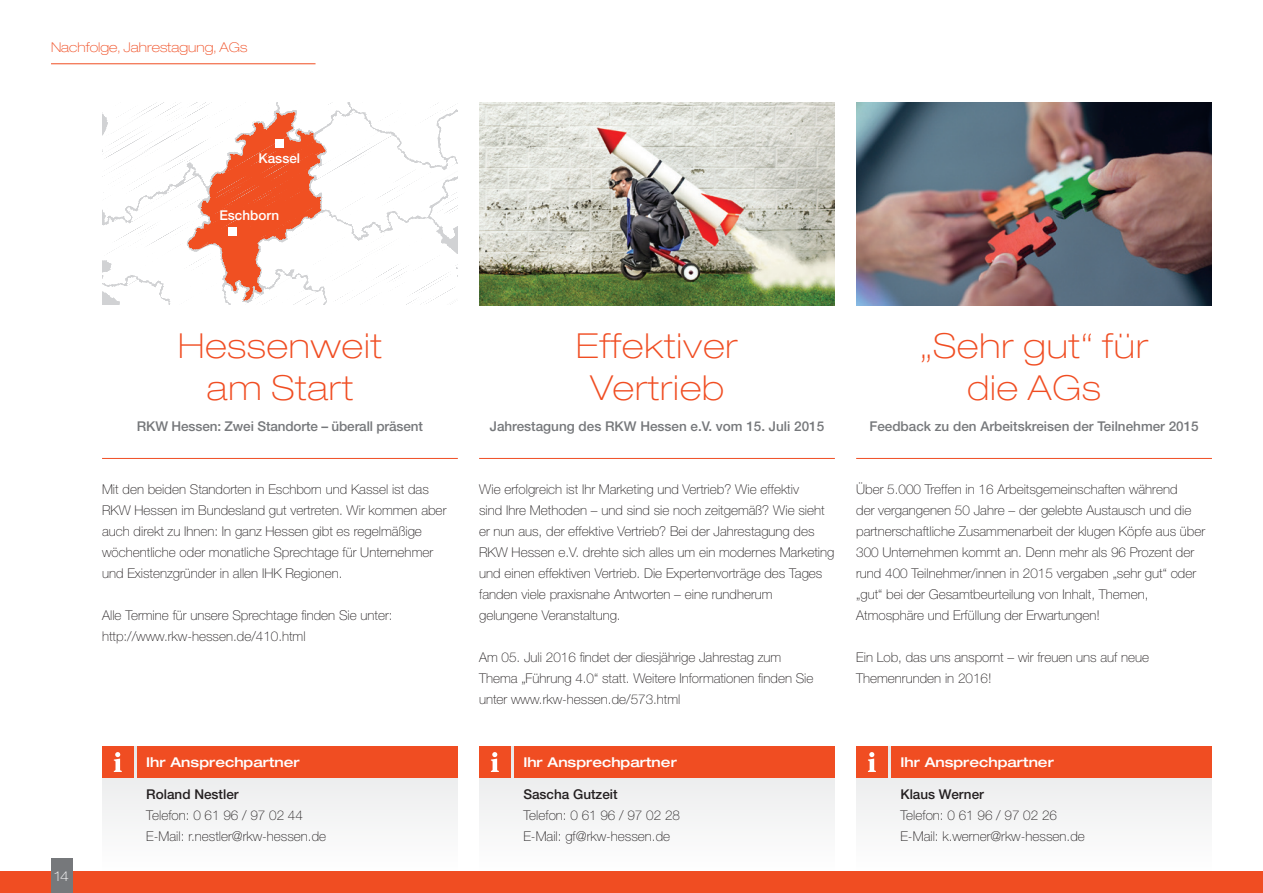
<style>
.page{position:relative;width:1263px;height:893px;background:#fff}
.page>*{position:absolute;margin:0;border:0;box-sizing:border-box;transform-origin:0 0}
.dünne_Subline{font:100 expanded 34.5px/42px "Helvetica Neue LT Std";letter-spacing:.03em;color:#f04d22;text-align:center}
.Text{font:100 13.5px/21px "Helvetica Neue LT Std";color:#231f20}
.Subline{font:500 13.5px "Helvetica Neue LT Std";color:#76787b}
.Subline-2{font:500 expanded 13.5px "Helvetica Neue LT Std";color:#fff}
.Text-2{font:500 13.5px "Helvetica Neue LT Std";color:#231f20}
.BU{font:100 expanded 13.5px "Helvetica Neue LT Std";color:#f04d22}
.Text-3{font:500 13.5px "Helvetica Neue LT Std";color:#fff}
.t1{font:100 expanded 13.5px "Helvetica Neue LT Std";color:#fff}
</style>
<div class="page">
<div style="left:479px;top:746px;width:356px;height:126px;background:#f5f6f6"></div>
<div style="left:515px;top:746px;width:320px;height:32px;background:#f04d22"></div>
<div style="left:479px;top:746px;width:32px;height:32px;background:#f04d22"></div>
<svg style="left:491px;top:752px;width:8px;height:20px"></svg>
<div style="left:102px;top:746px;width:356px;height:126px;background:#f5f6f6"></div>
<div style="left:138px;top:746px;width:320px;height:32px;background:#f04d22"></div>
<div style="left:102px;top:746px;width:32px;height:32px;background:#f04d22"></div>
<svg style="left:114px;top:752px;width:8px;height:20px"></svg>
<div style="left:856px;top:746px;width:356px;height:126px;background:#f5f6f6"></div>
<div style="left:892px;top:746px;width:320px;height:32px;background:#f04d22"></div>
<div style="left:856px;top:746px;width:32px;height:32px;background:#f04d22"></div>
<svg style="left:868px;top:752px;width:8px;height:20px"></svg>
<div style="left:0;top:872px;width:1263px;height:21px;background:#f04d22"></div>
<div style="left:51px;top:859px;width:21px;height:34px;background:#76787b"></div>
<hr style="left:51px;top:63px;width:264px;height:1px;background:#f04d22">
<img style="left:479px;top:102px;width:356px;height:203px">
<hr style="left:856px;top:458px;width:356px;height:1px;background:#f04d22">
<hr style="left:479px;top:458px;width:356px;height:1px;background:#f04d22">
<hr style="left:102px;top:458px;width:356px;height:1px;background:#f04d22">
<img style="left:856px;top:102px;width:356px;height:203px">
<svg style="left:102px;top:102px;width:356px;height:203px"></svg>
<div style="left:228px;top:227px;width:8px;height:9px;background:#fff"></div>
<div style="left:276px;top:139px;width:8px;height:9px;background:#fff"></div>
<p class="BU" style="left:51px;top:39px;width:198px">Nachfolge, Jahrestagung, AGs</p>
<p class="Text-3" style="left:259px;top:151px;width:43px">Kassel</p>
<p class="Text-3" style="left:219px;top:207px;width:61px">Eschborn</p>
<p class="t1" style="left:54px;top:868px;width:16px">14</p>
<p class="dünne_Subline" style="left:178px;top:324px;width:205px">Hessenweit am Start</p>
<p class="Subline" style="left:137px;top:418px;width:288px">RKW Hessen: Zwei Standorte – überall präsent</p>
<p class="Text" style="left:102px;top:479px;width:346px">Mit den beiden Standorten in Eschborn und Kassel ist das RKW Hessen im Bundesland gut vertreten. Wir kommen aber auch direkt zu Ihnen: In ganz Hessen gibt es regelmäßige wöchentliche oder monatliche Sprechtage für Unternehmer und Existenzgründer in allen IHK Regionen.</p>
<p class="Text" style="left:102px;top:605px;width:292px">Alle Termine für unsere Sprechtage finden Sie unter:</p>
<p class="Text" style="left:102px;top:626px;width:205px">http://www.rkw-hessen.de/410.html</p>
<p class="Subline-2" style="left:146px;top:754px;width:155px">Ihr Ansprechpartner</p>
<p class="Text-2" style="left:146px;top:786px;width:94px">Roland Nestler</p>
<p class="Text" style="left:146px;top:804px;width:158px">Telefon: 0 61 96 / 97 02 44</p>
<p class="Text" style="left:146px;top:825px;width:181px">E-Mail: r.nestler@rkw-hessen.de</p>
<p class="dünne_Subline" style="left:576px;top:324px;width:163px">Effektiver<br>Vertrieb</p>
<p class="Subline" style="left:490px;top:418px;width:336px">Jahrestagung des RKW Hessen e.V. vom 15. Juli 2015</p>
<p class="Text" style="left:479px;top:479px;width:357px">Wie erfolgreich ist Ihr Marketing und Vertrieb? Wie effektiv<br>sind Ihre Methoden – und sind sie noch zeitgemäß? Wie sieht er nun aus, der effektive Vertrieb? Bei der Jahrestagung des RKW Hessen e.V. drehte sich alles um ein modernes Marketing und einen effektiven Vertrieb. Die Expertenvorträge des Tages fanden viele praxisnahe Antworten – eine rundherum gelungene Veranstaltung.</p>
<p class="Text" style="left:479px;top:647px;width:336px">Am 05. Juli 2016 findet der diesjährige Jahrestag zum<br>Thema „Führung 4.0“ statt. Weitere Informationen finden Sie unter www.rkw-hessen.de/573.html</p>
<p class="Subline-2" style="left:523px;top:754px;width:155px">Ihr Ansprechpartner</p>
<p class="Text-2" style="left:523px;top:786px;width:96px">Sascha Gutzeit</p>
<p class="Text" style="left:523px;top:804px;width:158px">Telefon: 0 61 96 / 97 02 28</p>
<p class="Text" style="left:523px;top:825px;width:148px">E-Mail: gf@rkw-hessen.de</p>
<p class="dünne_Subline" style="left:920px;top:324px;width:230px">„Sehr gut“ für die AGs</p>
<p class="Subline" style="left:869px;top:418px;width:331px">Feedback zu den Arbeitskreisen der Teilnehmer 2015</p>
<p class="Text" style="left:856px;top:479px;width:351px">Über 5.000 Treffen in 16 Arbeitsgemeinschaften während<br>der vergangenen 50 Jahre – der gelebte Austausch und die partnerschaftliche Zusammenarbeit der klugen Köpfe aus über 300 Unternehmen kommt an. Denn mehr als 96 Prozent der rund 400 Teilnehmer/innen in 2015 vergaben „sehr gut“ oder „gut“ bei der Gesamtbeurteilung von Inhalt, Themen, Atmosphäre und Erfüllung der Erwartungen!</p>
<p class="Text" style="left:856px;top:647px;width:294px">Ein Lob, das uns anspornt – wir freuen uns auf neue<br>Themenrunden in 2016!</p>
<p class="Subline-2" style="left:900px;top:754px;width:155px">Ihr Ansprechpartner</p>
<p class="Text-2" style="left:900px;top:786px;width:85px">Klaus Werner</p>
<p class="Text" style="left:900px;top:804px;width:158px">Telefon: 0 61 96 / 97 02 26</p>
<p class="Text" style="left:900px;top:825px;width:186px">E-Mail: k.werner@rkw-hessen.de</p>
</div>
